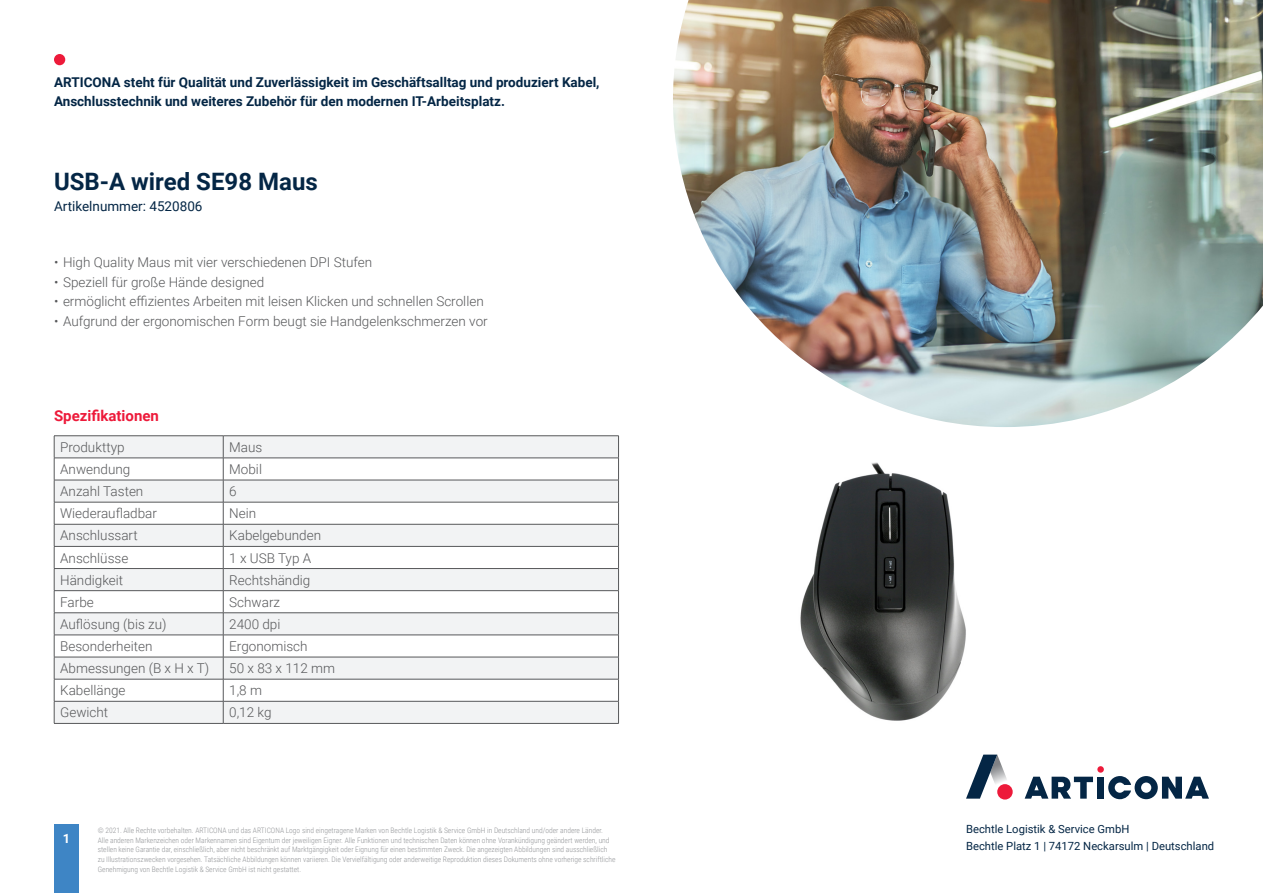
<style>
.page{position:relative;width:1263px;height:893px;background:#fff}
.page>*{position:absolute;margin:0;border:0;box-sizing:border-box;transform-origin:0 0}
.Produktname_16_19{font:700 24px "Roboto";color:#042645}
.Überschrift_rot{font:700 15px "Roboto";color:#ed1a3a}
.Tabellentext{font:300 13.5px "Roboto";color:#57585a}
.t1{font:700 13.5px/19.5px "Roboto";color:#042645}
.Produktname_16_19-2{font:13.5px "Roboto";color:#042645}
.t2{font:700 12.75px "Roboto";color:#fff}
.t3{font:11.25px/16.5px "Roboto";color:#042645}
.t4{font:300 7.5px/9.8px "Roboto Condensed";color:#939598}
</style>
<div class="page">
<img style="left:800px;top:462px;width:166px;height:259px">
<div style="left:54px;top:825px;width:25px;height:68px;background:#3e85c5"></div>
<div style="left:54px;top:54px;width:11px;height:11px;background:#ed1a3a;border-radius:50%"></div>
<div style="left:1097px;top:766px;width:7px;height:7px;background:#ed1a3a;border-radius:50%"></div>
<svg style="left:1025px;top:777px;width:68px;height:22px"></svg>
<div style="left:1097px;top:777px;width:7px;height:22px;background:#042645"></div>
<svg style="left:1108px;top:776px;width:101px;height:23px"></svg>
<svg style="left:966px;top:755px;width:47px;height:44px"></svg>
<div style="left:997px;top:784px;width:16px;height:15px;background:#ed1a3a;border-radius:50%"></div>
<img style="left:673px;top:0;width:590px;height:427px">
<svg style="left:55px;top:436px;width:563px;height:287px;fill:#f2f3f4"></svg>
<hr style="left:54px;top:435px;width:169px;height:1px;background:#57585a">
<hr style="left:223px;top:435px;width:396px;height:1px;background:#57585a">
<hr style="left:54px;top:458px;width:169px;height:1px;background:#57585a">
<hr style="left:223px;top:458px;width:396px;height:1px;background:#57585a">
<hr style="left:54px;top:480px;width:169px;height:1px;background:#57585a">
<hr style="left:223px;top:480px;width:396px;height:1px;background:#57585a">
<hr style="left:54px;top:502px;width:169px;height:1px;background:#57585a">
<hr style="left:223px;top:502px;width:396px;height:1px;background:#57585a">
<hr style="left:54px;top:524px;width:169px;height:1px;background:#57585a">
<hr style="left:223px;top:524px;width:396px;height:1px;background:#57585a">
<hr style="left:54px;top:546px;width:169px;height:1px;background:#57585a">
<hr style="left:223px;top:546px;width:396px;height:1px;background:#57585a">
<hr style="left:54px;top:568px;width:169px;height:1px;background:#57585a">
<hr style="left:223px;top:568px;width:396px;height:1px;background:#57585a">
<hr style="left:54px;top:590px;width:169px;height:1px;background:#57585a">
<hr style="left:223px;top:590px;width:396px;height:1px;background:#57585a">
<hr style="left:54px;top:612px;width:169px;height:1px;background:#57585a">
<hr style="left:223px;top:612px;width:396px;height:1px;background:#57585a">
<hr style="left:54px;top:635px;width:169px;height:1px;background:#57585a">
<hr style="left:223px;top:635px;width:396px;height:1px;background:#57585a">
<hr style="left:54px;top:657px;width:169px;height:1px;background:#57585a">
<hr style="left:223px;top:657px;width:396px;height:1px;background:#57585a">
<hr style="left:54px;top:679px;width:169px;height:1px;background:#57585a">
<hr style="left:223px;top:679px;width:396px;height:1px;background:#57585a">
<hr style="left:54px;top:701px;width:169px;height:1px;background:#57585a">
<svg style="left:54px;top:436px;width:1px;height:287px"></svg>
<hr style="left:223px;top:701px;width:396px;height:1px;background:#57585a">
<svg style="left:223px;top:436px;width:1px;height:287px"></svg>
<svg style="left:618px;top:436px;width:1px;height:287px"></svg>
<hr style="left:54px;top:723px;width:169px;height:1px;background:#57585a">
<hr style="left:223px;top:723px;width:396px;height:1px;background:#57585a">
<h3 class="t1" style="left:54px;top:72px;width:547px">ARTICONA steht für Qualität und Zuverlässigkeit im Geschäftsalltag und produziert Kabel,<br>Anschlusstechnik und weiteres Zubehör für den modernen IT-Arbeitsplatz.</h3>
<p class="Produktname_16_19" style="left:54px;top:165px;width:265px">USB-A wired SE98 Maus</p>
<p class="Produktname_16_19-2" style="left:54px;top:197px;width:150px">Artikelnummer: 4520806</p>
<p class="Tabellentext" style="left:54px;top:253px;width:320px">• High Quality Maus mit vier verschiedenen DPI Stufen</p>
<p class="Tabellentext" style="left:54px;top:272px;width:212px">• Speziell für große Hände designed</p>
<p class="Tabellentext" style="left:54px;top:292px;width:431px">• ermöglicht effizientes Arbeiten mit leisen Klicken und schnellen Scrollen</p>
<p class="Tabellentext" style="left:54px;top:311px;width:435px">• Aufgrund der ergonomischen Form beugt sie Handgelenkschmerzen vor</p>
<p class="Überschrift_rot" style="left:54px;top:405px;width:106px">Spezifikationen</p>
<p class="Tabellentext" style="left:60px;top:438px;width:66px">Produkttyp</p>
<p class="Tabellentext" style="left:229px;top:438px;width:35px">Maus</p>
<p class="Tabellentext" style="left:60px;top:460px;width:72px">Anwendung</p>
<p class="Tabellentext" style="left:229px;top:460px;width:34px">Mobil</p>
<p class="Tabellentext" style="left:60px;top:482px;width:85px">Anzahl Tasten</p>
<p class="Tabellentext" style="left:229px;top:482px;width:9px">6</p>
<p class="Tabellentext" style="left:60px;top:504px;width:98px">Wiederaufladbar</p>
<p class="Tabellentext" style="left:229px;top:504px;width:28px">Nein</p>
<p class="Tabellentext" style="left:60px;top:526px;width:79px">Anschlussart</p>
<p class="Tabellentext" style="left:229px;top:526px;width:93px">Kabelgebunden</p>
<p class="Tabellentext" style="left:60px;top:548px;width:70px">Anschlüsse</p>
<p class="Tabellentext" style="left:229px;top:548px;width:83px">1 x USB Typ A</p>
<p class="Tabellentext" style="left:60px;top:570px;width:65px">Händigkeit</p>
<p class="Tabellentext" style="left:229px;top:570px;width:83px">Rechtshändig</p>
<p class="Tabellentext" style="left:60px;top:592px;width:35px">Farbe</p>
<p class="Tabellentext" style="left:229px;top:592px;width:52px">Schwarz</p>
<p class="Tabellentext" style="left:60px;top:615px;width:108px">Auflösung (bis zu)</p>
<p class="Tabellentext" style="left:229px;top:615px;width:53px">2400 dpi</p>
<p class="Tabellentext" style="left:60px;top:637px;width:94px">Besonderheiten</p>
<p class="Tabellentext" style="left:229px;top:637px;width:80px">Ergonomisch</p>
<p class="Tabellentext" style="left:60px;top:659px;width:151px">Abmessungen (B x H x T)</p>
<p class="Tabellentext" style="left:229px;top:659px;width:107px">50 x 83 x 112 mm</p>
<p class="Tabellentext" style="left:60px;top:681px;width:67px">Kabellänge</p>
<p class="Tabellentext" style="left:229px;top:681px;width:34px">1,8 m</p>
<p class="Tabellentext" style="left:60px;top:703px;width:50px">Gewicht</p>
<p class="Tabellentext" style="left:229px;top:703px;width:44px">0,12 kg</p>
<h3 class="t2" style="left:63px;top:829px;width:9px">1</h3>
<p class="t4" style="left:98px;top:825px;width:519px">© 2021. Alle Rechte vorbehalten. ARTICONA und das ARTICONA Logo sind eingetragene Marken von Bechtle Logistik &amp; Service GmbH in Deutschland und/oder andere Länder.<br>Alle anderen Markenzeichen oder Markennamen sind Eigentum der jeweiligen Eigner. Alle Funktionen und technischen Daten können ohne Vorankündigung geändert werden, und stellen keine Garantie dar, einschließlich, aber nicht beschränkt auf Marktgängigkeit oder Eignung für einen bestimmten Zweck. Die angezeigten Abbildungen sind ausschließlich zu Illustrationszwecken vorgesehen. Tatsächliche Abbildungen können variieren. Die Vervielfältigung oder anderweitige Reproduktion dieses Dokuments ohne vorherige schriftliche Genehmigung von Bechtle Logistik &amp; Service GmbH ist nicht gestattet.</p>
<h3 class="t3" style="left:966px;top:821px;width:250px">Bechtle Logistik &amp; Service GmbH<br>Bechtle Platz 1 | 74172 Neckarsulm | Deutschland</h3>
</div>
